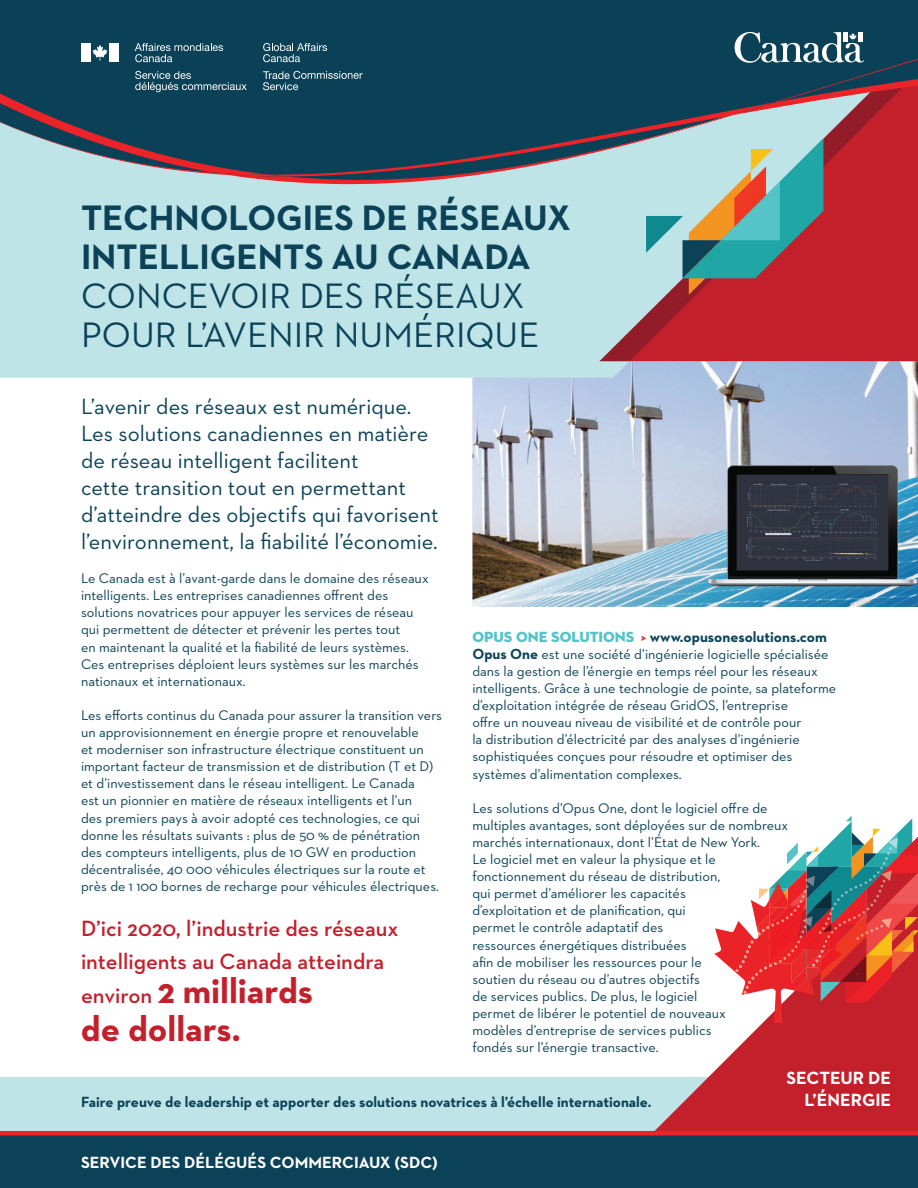
<style>
.page{position:relative;width:918px;height:1188px;background:#fff}
.page>*{position:absolute;margin:0;border:0;box-sizing:border-box;transform-origin:0 0}
.t1{font:700 36px/39px "Neutraface 2 Text";color:#0b4257}
.t2{font:36px/39px "Neutraface 2 Text";color:#0b4257}
.t3{font:700 36px/37.5px "Neutraface 2 Text";color:#c4202c}
.t4{font:22.5px/27px "Neutraface 2 Text";color:#0b4257}
.t5{font:600 22.5px/33px "Neutraface 2 Text";color:#c4202c}
.t6{font:700 18px/21.6px "Neutraface 2 Text";color:#fff;text-align:right}
.t7{font:700 16.5px "Neutraface 2 Text";color:#fff}
.t8{font:700 15px "Neutraface 2 Text";color:#0b4257}
.t9{font:14.25px/17.1px "Neutraface 2 Text";color:#0b4257}
.s1{font-weight:600;font-size:22.5px}
.s2{font-family:"Neutraface 2 Display Titling";font-weight:400;color:#54c4c8}
.s3{color:#ec2329}
.s4{font-weight:700;font-size:15px}
</style>
<div class="page">
<div style="left:0;top:1078px;width:892px;height:57px;background:#bee4e8"></div>
<img style="left:472px;top:378px;width:446px;height:229px">
<svg style="left:0;top:295px;width:918px;height:83px;background:#bdb1b8"></svg>
<svg style="left:620px;top:1023px;width:298px;height:108px;fill:#c4202c"></svg>
<svg style="left:714px;top:816px;width:204px;height:207px"></svg>
<div style="left:0;top:1134px;width:918px;height:54px;background:#0b4257"></div>
<div style="left:0;top:1131px;width:918px;height:5px;background:#ec2329"></div>
<svg style="left:0;top:0;width:918px;height:295px;background:#667f8b"></svg>
<h1 class="t1" style="left:81px;top:198px;width:491px">TECHNOLOGIES DE RÉSEAUX<br>INTELLIGENTS AU CANADA</h1>
<h1 class="t2" style="left:81px;top:275px;width:460px">CONCEVOIR DES RÉSEAUX<br>POUR L’AVENIR NUMÉRIQUE</h1>
<h2 class="t4" style="left:81px;top:392px;width:359px">L’avenir des réseaux est numérique.<br>Les solutions canadiennes en matière de réseau intelligent facilitent<br>cette transition tout en permettant d’atteindre des objectifs qui favorisent l’environnement, la fiabilité l’économie.</h2>
<p class="t9" style="left:81px;top:570px;width:349px">Le Canada est à l’avant-garde dans le domaine des réseaux intelligents. Les entreprises canadiennes offrent des solutions novatrices pour appuyer les services de réseau qui permettent de détecter et prévenir les pertes tout<br>en maintenant la qualité et la fiabilité de leurs systèmes.<br>Ces entreprises déploient leurs systèmes sur les marchés nationaux et internationaux.</p>
<p class="t9" style="left:81px;top:706px;width:363px">Les efforts continus du Canada pour assurer la transition vers un approvisionnement en énergie propre et renouvelable<br>et moderniser son infrastructure électrique constituent un important facteur de transmission et de distribution (T et D) et d’investissement dans le réseau intelligent. Le Canada<br>est un pionnier en matière de réseaux intelligents et l’un<br>des premiers pays à avoir adopté ces technologies, ce qui donne les résultats suivants : plus de 50 % de pénétration des compteurs intelligents, plus de 10 GW en production décentralisée, 40 000 véhicules électriques sur la route et près de 1 100 bornes de recharge pour véhicules électriques.</p>
<h2 class="t5" style="left:81px;top:912px;width:319px">D’ici 2020, l’industrie des réseaux intelligents au Canada atteindra</h2>
<h1 class="t3" style="left:81px;top:972px;width:234px"><span class="s1">environ</span> 2 milliards de dollars.</h1>
<p class="t8" style="left:472px;top:627px;width:356px"><span class="s2">OPUS ONE SOLUTIONS</span> <span class="s3">&gt;</span> www.opusonesolutions.com</p>
<p class="t9" style="left:472px;top:645px;width:365px"><span class="s4">Opus One</span> est une société d’ingénierie logicielle spécialisée dans la gestion de l’énergie en temps réel pour les réseaux intelligents. Grâce à une technologie de pointe, sa plateforme d’exploitation intégrée de réseau GridOS, l’entreprise<br>offre un nouveau niveau de visibilité et de contrôle pour<br>la distribution d’électricité par des analyses d’ingénierie sophistiquées conçues pour résoudre et optimiser des systèmes d’alimentation complexes.</p>
<p class="t9" style="left:472px;top:799px;width:317px">Les solutions d’Opus One, dont le logiciel offre de multiples avantages, sont déployées sur de nombreux marchés internationaux, dont l’État de New York.<br>Le logiciel met en valeur la physique et le fonctionnement du réseau de distribution,<br>qui permet d’améliorer les capacités<br>d’exploitation et de planification, qui<br>permet le contrôle adaptatif des<br>ressources énergétiques distribuées<br>afin de mobiliser les ressources pour le<br>soutien du réseau ou d’autres objectifs<br>de services publics. De plus, le logiciel<br>permet de libérer le potentiel de nouveaux<br>modèles d’entreprise de services publics<br>fondés sur l’énergie transactive.</p>
<p class="t8" style="left:81px;top:1093px;width:572px">Faire preuve de leadership et apporter des solutions novatrices à l’échelle internationale.</p>
<p class="t7" style="left:81px;top:1152px;width:358px">SERVICE DES DÉLÉGUÉS COMMERCIAUX (SDC)</p>
<p class="t6" style="left:787px;top:1067px;width:106px">SECTEUR DE<br>L’ÉNERGIE</p>
</div>
